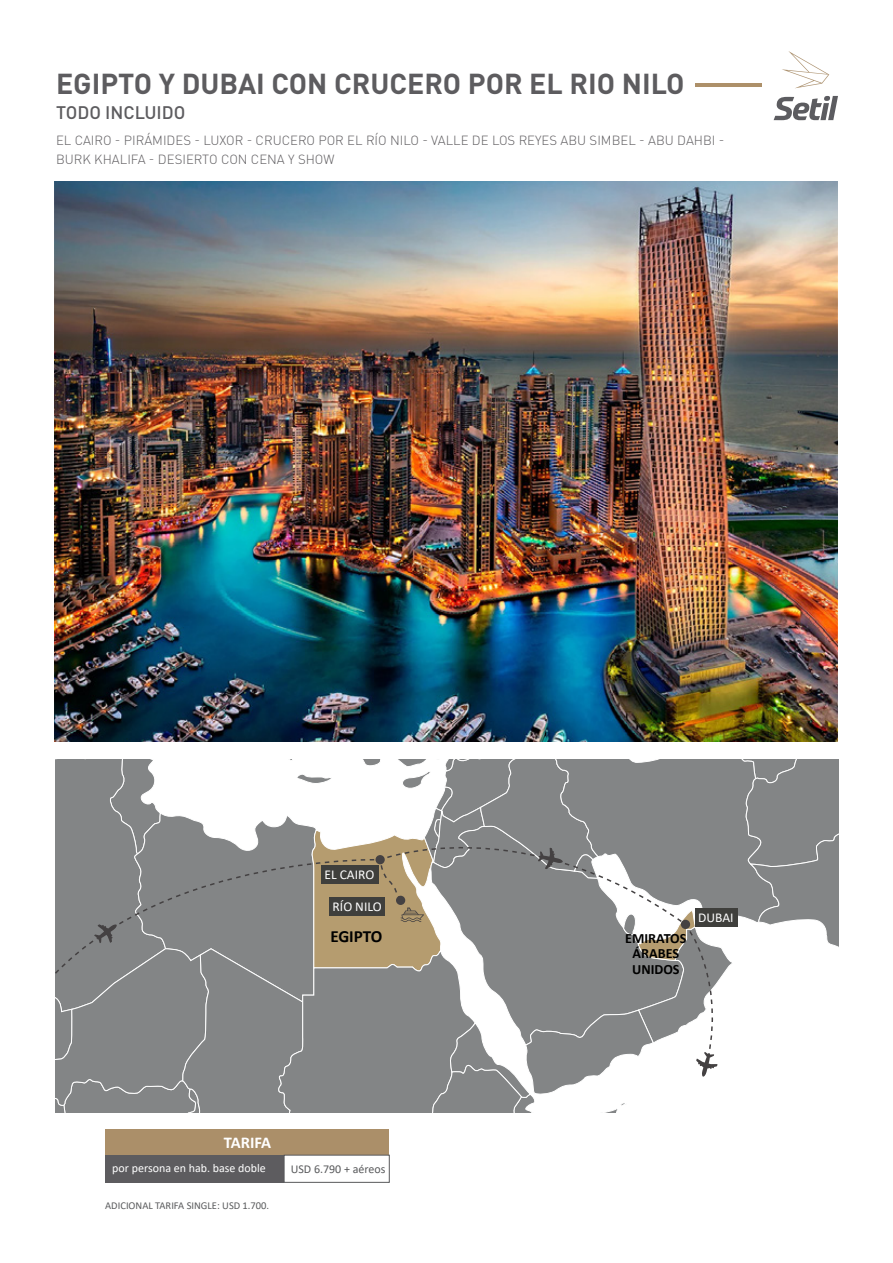
<style>
.page{position:relative;width:893px;height:1263px;background:#fff}
.page>*{position:absolute;margin:0;border:0;box-sizing:border-box;transform-origin:0 0}
.t1{font:700 28.5px "DIN Pro";color:#5d5c5f}
.t2{font:500 18px "DIN Pro";color:#5d5c5f}
.t3{font:700 17.1px "Calibri";letter-spacing:-.005em;color:#000}
.t4{font:700 16.5px "Calibri";color:#fff}
.t5{font:700 14.1px/15.5px "Calibri";color:#000;text-align:center}
.t6{font:13.5px "Calibri";color:#fff}
.t7{font:300 13.2px/19px "DIN Pro";color:#5e5c5f}
.t8{font:12px "Calibri";color:#fff}
.t9{font:12px "Calibri";color:#595a5c}
.t10{font:10.5px "Calibri";color:#595a5c}
</style>
<div class="page">
<svg style="left:782px;top:51px;width:47px;height:37px"></svg>
<svg style="left:774px;top:96px;width:64px;height:24px"></svg>
<svg style="left:55px;top:759px;width:783px;height:353px"></svg>
<svg style="left:55px;top:806px;width:676px;height:272px;background:#989896"></svg>
<div style="left:321px;top:865px;width:58px;height:18px;background:#3f3f3c"></div>
<div style="left:695px;top:909px;width:42px;height:18px;background:#3f3f3c"></div>
<div style="left:330px;top:897px;width:55px;height:18px;background:#3f3f3c"></div>
<hr style="left:695px;top:83px;width:67px;height:3px;background:#ad9069">
<div style="left:106px;top:1129px;width:283px;height:26px;background:#ab8f69"></div>
<div style="left:105px;top:1155px;width:179px;height:27px;background:#5d5c5f"></div>
<div style="left:284px;top:1155px;width:105px;height:27px;border:1px solid #58595b"></div>
<img style="left:55px;top:181px;width:782px;height:561px">
<h1 class="t1" style="left:56px;top:60px;width:630px">EGIPTO Y DUBAI CON CRUCERO POR EL RIO NILO</h1>
<h2 class="t2" style="left:56px;top:98px;width:131px">TODO INCLUIDO</h2>
<p class="t7" style="left:56px;top:129px;width:670px">EL CAIRO - PIRÁMIDES - LUXOR - CRUCERO POR EL RÍO NILO - VALLE DE LOS REYES ABU SIMBEL - ABU DAHBI -<br>BURK KHALIFA - DESIERTO CON CENA Y SHOW</p>
<p class="t6" style="left:324px;top:865px;width:51px">EL CAIRO</p>
<p class="t6" style="left:333px;top:897px;width:51px">RÍO NILO</p>
<p class="t3" style="left:330px;top:924px;width:54px">EGIPTO</p>
<p class="t5" style="left:625px;top:930px;width:63px">EMIRATOS<br>ÁRABES<br>UNIDOS</p>
<p class="t6" style="left:698px;top:908px;width:37px">DUBAI</p>
<p class="t4" style="left:224px;top:1130px;width:49px">TARIFA</p>
<p class="t8" style="left:112px;top:1159px;width:155px">por persona en hab. base doble</p>
<p class="t10" style="left:105px;top:1198px;width:165px">ADICIONAL TARIFA SINGLE: USD 1.700.</p>
<p class="t9" style="left:291px;top:1161px;width:96px">USD 6.790 + aéreos</p>
</div>
